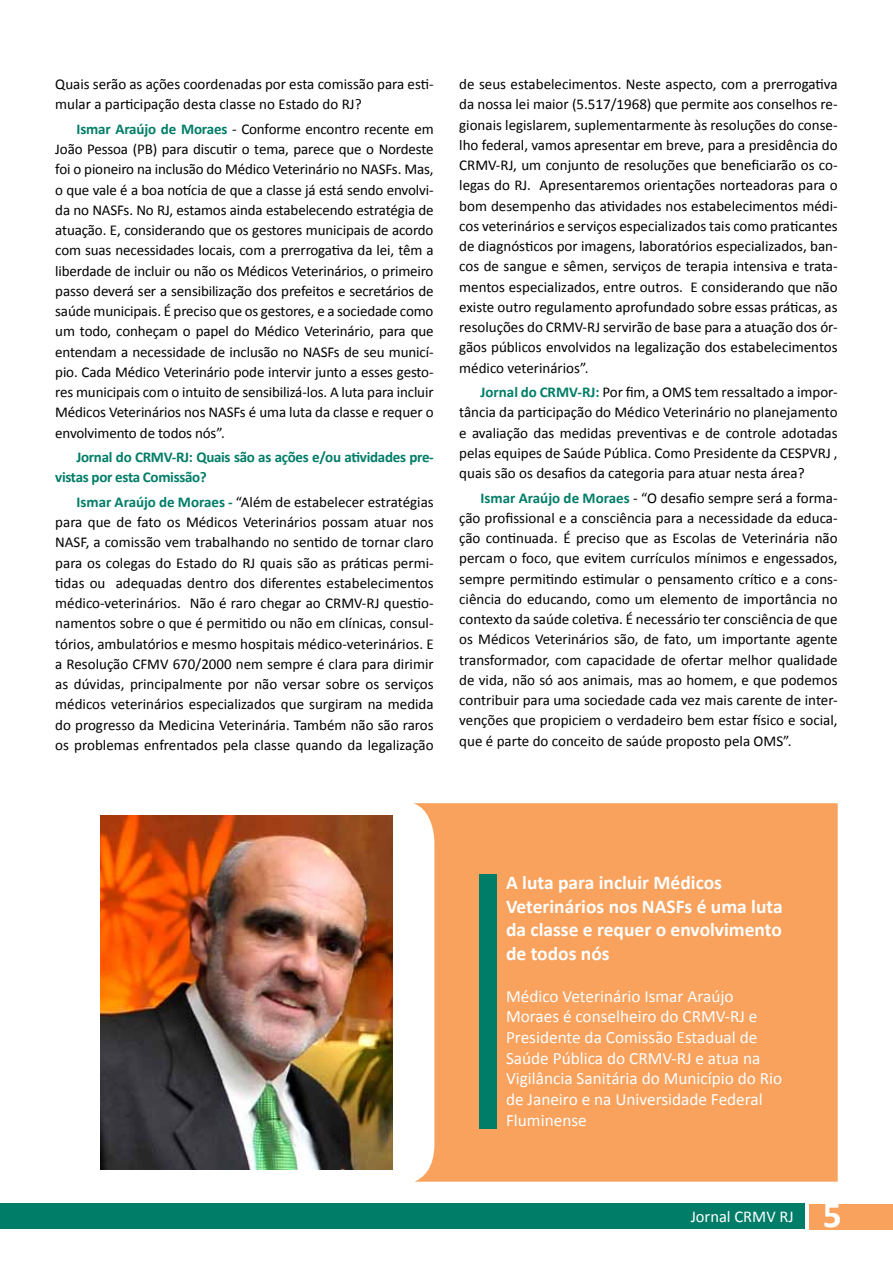
<style>
.page{position:relative;width:893px;height:1263px;background:#fff}
.page>*{position:absolute;margin:0;border:0;box-sizing:border-box;transform-origin:0 0}
.t1{font:700 37.5px "Calibri";color:#fff}
.t2{font:700 19.5px/23.4px "Calibri";color:#fff}
.t3{font:17.25px/20.7px "Calibri";color:#fff}
.t4{font:16.5px "Calibri";color:#fff}
.t5{font:15px/20.2px "Calibri";color:#000;text-align:justify}
.t6{font:700 15px/20.2px "Calibri";letter-spacing:-.02em;color:#007d68}
.s1{font-weight:700;color:#007d68}
</style>
<div class="page">
<div style="left:0;top:1203px;width:804px;height:26px;background:#007d68"></div>
<div style="left:810px;top:1204px;width:83px;height:25px;background:#f9a25e"></div>
<img style="left:101px;top:815px;width:291px;height:355px">
<div style="left:413px;top:803px;width:425px;height:379px;background:#f9a25e"></div>
<div style="left:479px;top:874px;width:17px;height:254px;background:#007d68"></div>
<p class="t5" style="left:55px;top:73px;width:380px">Quais serão as ações coordenadas por esta comissão para esti&shy;mular a participação desta classe no Estado do RJ?</p>
<p class="t5" style="left:55px;top:118px;width:380px;text-indent:21px"><span class="s1">Ismar Araújo de Moraes</span> - Conforme encontro recente em João Pessoa (PB) para discutir o tema, parece que o Nordeste foi o pioneiro na inclusão do Médico Veterinário no NASFs. Mas, o que vale é a boa notícia de que a classe já está sendo envolvi&shy;da no NASFs. No RJ, estamos ainda estabelecendo estratégia de atuação. E, considerando que os gestores municipais de acordo com suas necessidades locais, com a prerrogativa da lei, têm a liberdade de incluir ou não os Médicos Veterinários, o primeiro passo deverá ser a sensibilização dos prefeitos e secretários de saúde municipais. É preciso que os gestores, e a sociedade como um todo, conheçam o papel do Médico Veterinário, para que entendam a necessidade de inclusão no NASFs de seu municí&shy;pio. Cada Médico Veterinário pode intervir junto a esses gesto&shy;res municipais com o intuito de sensibilizá-los. A luta para incluir Médicos Veterinários nos NASFs é uma luta da classe e requer o envolvimento de todos nós”.</p>
<p class="t6" style="left:55px;top:446px;width:380px;text-indent:21px">Jornal do CRMV-RJ: Quais são as ações e/ou atividades pre&shy;vistas por esta Comissão?</p>
<p class="t5" style="left:55px;top:491px;width:380px;text-indent:21px"><span class="s1">Ismar Araújo de Moraes -</span> “Além de estabelecer estratégias para que de fato os Médicos Veterinários possam atuar nos NASF, a comissão vem trabalhando no sentido de tornar claro para os colegas do Estado do RJ quais são as práticas permi&shy;tidas ou adequadas dentro dos diferentes estabelecimentos médico-veterinários. Não é raro chegar ao CRMV-RJ questio&shy;namentos sobre o que é permitido ou não em clínicas, consul&shy;tórios, ambulatórios e mesmo hospitais médico-veterinários. E a Resolução CFMV 670/2000 nem sempre é clara para dirimir as dúvidas, principalmente por não versar sobre os serviços médicos veterinários especializados que surgiram na medida do progresso da Medicina Veterinária. Também não são raros os problemas enfrentados pela classe quando da legalização</p>
<p class="t5" style="left:459px;top:73px;width:380px">de seus estabelecimentos. Neste aspecto, com a prerrogativa da nossa lei maior (5.517/1968) que permite aos conselhos re&shy;gionais legislarem, suplementarmente às resoluções do conse&shy;lho federal, vamos apresentar em breve, para a presidência do CRMV-RJ, um conjunto de resoluções que beneficiarão os co&shy;legas do RJ. Apresentaremos orientações norteadoras para o bom desempenho das atividades nos estabelecimentos médi&shy;cos veterinários e serviços especializados tais como praticantes de diagnósticos por imagens, laboratórios especializados, ban&shy;cos de sangue e sêmen, serviços de terapia intensiva e trata&shy;mentos especializados, entre outros. E considerando que não existe outro regulamento aprofundado sobre essas práticas, as resoluções do CRMV-RJ servirão de base para a atuação dos ór&shy;gãos públicos envolvidos na legalização dos estabelecimentos médico veterinários”.</p>
<p class="t5" style="left:459px;top:381px;width:380px;text-indent:21px"><span class="s1">Jornal do CRMV-RJ:</span> Por fim, a OMS tem ressaltado a impor&shy;tância da participação do Médico Veterinário no planejamento e avaliação das medidas preventivas e de controle adotadas pelas equipes de Saúde Pública. Como Presidente da CESPVRJ , quais são os desafios da categoria para atuar nesta área?</p>
<p class="t5" style="left:459px;top:487px;width:380px;text-indent:21px"><span class="s1">Ismar Araújo de Moraes</span> - “O desafio sempre será a forma&shy;ção profissional e a consciência para a necessidade da educa&shy;ção continuada. É preciso que as Escolas de Veterinária não percam o foco, que evitem currículos mínimos e engessados, sempre permitindo estimular o pensamento crítico e a cons&shy;ciência do educando, como um elemento de importância no contexto da saúde coletiva. É necessário ter consciência de que os Médicos Veterinários são, de fato, um importante agente transformador, com capacidade de ofertar melhor qualidade de vida, não só aos animais, mas ao homem, e que podemos contribuir para uma sociedade cada vez mais carente de inter&shy;venções que propiciem o verdadeiro bem estar físico e social, que é parte do conceito de saúde proposto pela OMS”.</p>
<h2 class="t2" style="left:506px;top:870px;width:278px">A luta para incluir Médicos<br>Veterinários nos NASFs é uma luta da classe e requer o envolvimento de todos nós</h2>
<p class="t3" style="left:506px;top:985px;width:278px">Médico Veterinário Ismar Araújo<br>Moraes é conselheiro do CRMV-RJ e<br>Presidente da Comissão Estadual de<br>Saúde Pública do CRMV-RJ e atua na<br>Vigilância Sanitária do Município do Rio de Janeiro e na Universidade Federal<br>Fluminense</p>
<p class="t4" style="left:691px;top:1206px;width:104px">Jornal CRMV RJ</p>
<h1 class="t1" style="left:823px;top:1191px;width:21px">5</h1>
</div>
